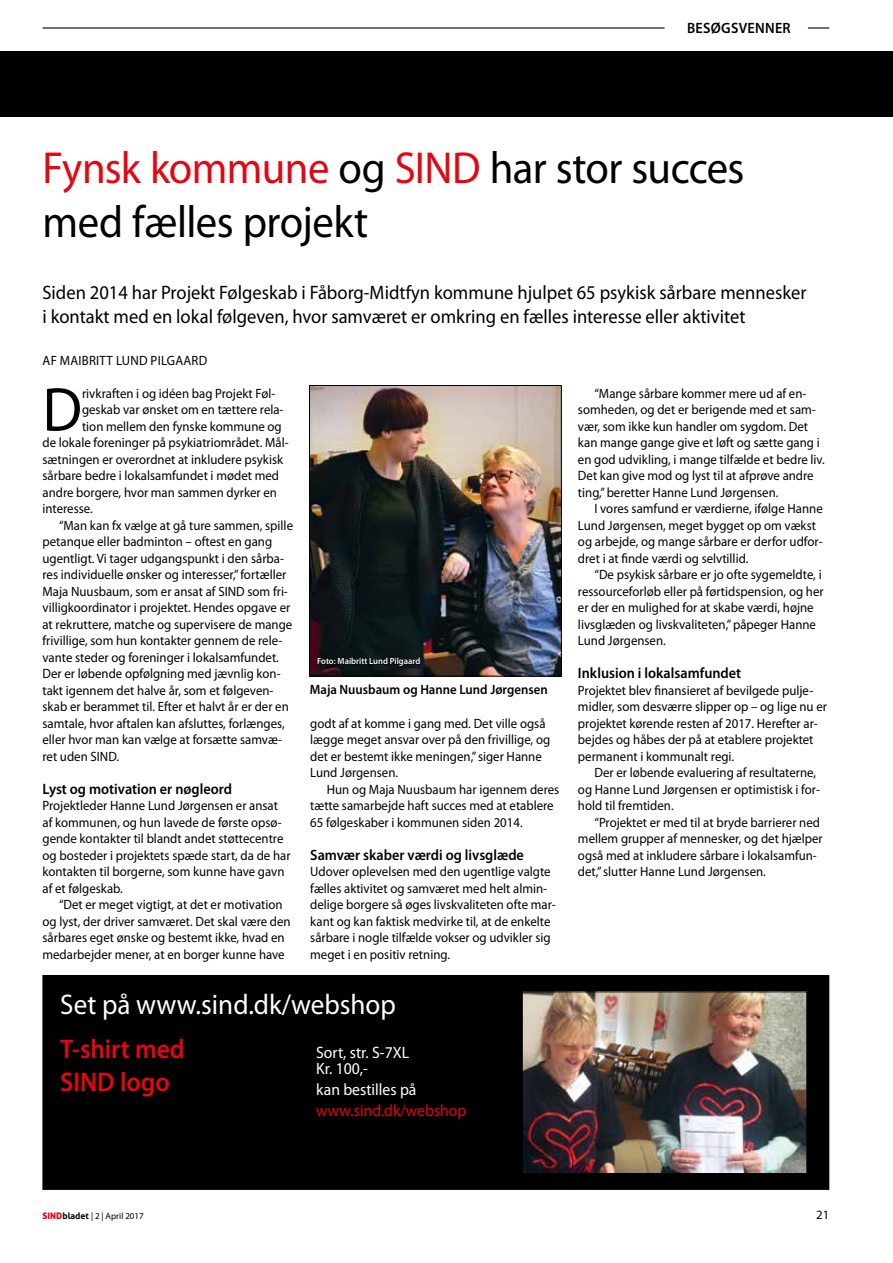
<style>
.page{position:relative;width:893px;height:1263px;background:#fff}
.page>*{position:absolute;margin:0;border:0;box-sizing:border-box;transform-origin:0 0}
.t1{font:62.4px "Myriad Pro";color:#000;scale:.95 1}
.t2{font:45px/54px "Myriad Pro";letter-spacing:-.015em;color:#000;scale:.95 1}
.t3{font:28.5px "Myriad Pro";color:#fff;scale:.95 1}
.t4{font:600 27px/33px "Myriad Pro";letter-spacing:-.005em;color:#e30613;scale:.95 1}
.t5{font:19.5px/24px "Myriad Pro";color:#000;scale:.95 1}
.t6{font:16.5px/16.5px "Myriad Pro";color:#fff;scale:.95 1}
.t7{font:16.5px "Myriad Pro";color:#e30613;scale:.95 1}
.t8{font:600 15px "Myriad Pro";color:#000;scale:.95 1}
.t9{font:600 15px "Myriad Pro";letter-spacing:.02em;color:#000;scale:.95 1}
.t10{font:13.5px/16.5px "Myriad Pro";color:#000;scale:.95 1}
.t11{font:600 13.5px "Myriad Pro";color:#000;scale:.95 1}
.t12{font:13.5px "Myriad Pro";letter-spacing:.02em;color:#000;scale:.95 1}
.t13{font:12.75px "Myriad Pro";color:#000}
.t14{font:600 9px "Myriad Pro";color:#fff;scale:.95 1}
.t15{font:9px "Myriad Pro";color:#000}
.s1{color:#e30613}
.s2{font-family:"Aller Display";color:#e30613}
.s3{font-family:"Aller";font-weight:700}
</style>
<div class="page">
<hr style="left:43px;top:27px;width:622px;height:2px;background:#000">
<hr style="left:808px;top:27px;width:21px;height:2px;background:#000">
<div style="left:0;top:51px;width:893px;height:66px;background:#000"></div>
<img style="left:311px;top:387px;width:249px;height:287px">
<div style="left:309px;top:385px;width:253px;height:291px;border:1px solid #000"></div>
<svg style="left:317px;top:656px;width:103px;height:10px"></svg>
<div style="left:43px;top:975px;width:786px;height:214px;background:#000"></div>
<div style="left:43px;top:975px;width:786px;height:215px;border:1px solid #000"></div>
<img style="left:524px;top:993px;width:281px;height:179px">
<div style="left:522px;top:991px;width:285px;height:183px;border:1px solid #000"></div>
<p class="t9" style="left:687px;top:18px;width:111px">BESØGSVENNER</p>
<h2 class="t2" style="left:43px;top:140px;width:740px"><span class="s1">Fynsk kommune</span> og <span class="s1">SIND</span> har stor succes med fælles projekt</h2>
<h3 class="t5" style="left:43px;top:280px;width:806px">Siden 2014 har Projekt Følgeskab i Fåborg-Midtfyn kommune hjulpet 65 psykisk sårbare mennesker i kontakt med en lokal følgeven, hvor samværet er omkring en fælles interesse eller aktivitet</h3>
<p class="t12" style="left:43px;top:352px;width:175px">AF MAIBRITT LUND PILGAARD</p>
<h1 class="t1" style="left:43px;top:371px;width:43px">D</h1>
<p class="t10" style="left:82px;top:385px;width:205px">rivkraften i og idéen bag Projekt Føl-</p>
<p class="t10" style="left:578px;top:385px;width:261px;text-indent:16px">“Mange sårbare kommer mere ud af en&shy;somheden, og det er berigende med et sam&shy;vær, som ikke kun handler om sygdom. Det kan mange gange give et løft og sætte gang i en god udvikling, i mange tilfælde et bedre liv.<br>Det kan give mod og lyst til at afprøve andre ting,” beretter Hanne Lund Jørgensen.</p>
<p class="t10" style="left:578px;top:500px;width:259px;text-indent:17px">I vores samfund er værdierne, ifølge Hanne Lund Jørgensen, meget bygget op om vækst og arbejde, og mange sårbare er derfor udfor&shy;dret i at finde værdi og selvtillid.</p>
<p class="t10" style="left:578px;top:566px;width:260px;text-indent:17px">“De psykisk sårbare er jo ofte sygemeldte, i ressourceforløb eller på førtidspension, og her er der en mulighed for at skabe værdi, højne livsglæden og livskvaliteten,” påpeger Hanne Lund Jørgensen.</p>
<p class="t8" style="left:578px;top:663px;width:173px">Inklusion i lokalsamfundet</p>
<p class="t10" style="left:578px;top:682px;width:264px">Projektet blev finansieret af bevilgede pulje&shy;midler, som desværre slipper op – og lige nu er projektet kørende resten af 2017. Herefter ar&shy;bejdes og håbes der på at etablere projektet permanent i kommunalt regi.</p>
<p class="t10" style="left:578px;top:764px;width:256px;text-indent:17px">Der er løbende evaluering af resultaterne, og Hanne Lund Jørgensen er optimistisk i for&shy;hold til fremtiden.</p>
<p class="t10" style="left:578px;top:814px;width:259px;text-indent:17px">“Projektet er med til at bryde barrierer ned mellem grupper af mennesker, og det hjælper også med at inkludere sårbare i lokalsamfun&shy;det,” slutter Hanne Lund Jørgensen.</p>
<p class="t10" style="left:82px;top:401px;width:214px">geskab var ønsket om en tættere rela-</p>
<p class="t10" style="left:82px;top:418px;width:212px">tion mellem den fynske kommune og</p>
<p class="t10" style="left:43px;top:434px;width:261px">de lokale foreninger på psykiatriområdet. Mål-</p>
<p class="t10" style="left:43px;top:451px;width:255px">sætningen er overordnet at inkludere psykisk</p>
<p class="t10" style="left:43px;top:467px;width:250px">sårbare bedre i lokalsamfundet i mødet med</p>
<p class="t10" style="left:43px;top:484px;width:248px">andre borgere, hvor man sammen dyrker en</p>
<p class="t10" style="left:43px;top:500px;width:54px">interesse.</p>
<p class="t10" style="left:59px;top:517px;width:248px">“Man kan fx vælge at gå ture sammen, spille</p>
<p class="t10" style="left:43px;top:533px;width:243px">petanque eller badminton – oftest en gang</p>
<p class="t10" style="left:43px;top:550px;width:256px">ugentligt. Vi tager udgangspunkt i den sårba-</p>
<p class="t10" style="left:43px;top:566px;width:258px">res individuelle ønsker og interesser,” fortæller</p>
<p class="t10" style="left:43px;top:583px;width:260px">Maja Nuusbaum, som er ansat af SIND som fri-</p>
<p class="t10" style="left:43px;top:599px;width:262px">villigkoordinator i projektet. Hendes opgave er</p>
<p class="t10" style="left:43px;top:616px;width:264px">at rekruttere, matche og supervisere de mange</p>
<p class="t10" style="left:43px;top:632px;width:254px">frivillige, som hun kontakter gennem de rele-</p>
<p class="t10" style="left:43px;top:649px;width:250px">vante steder og foreninger i lokalsamfundet.</p>
<p class="t10" style="left:43px;top:665px;width:252px">Der er løbende opfølgning med jævnlig kon-</p>
<p class="t10" style="left:43px;top:682px;width:245px">takt igennem det halve år, som et følgeven-</p>
<p class="t10" style="left:43px;top:698px;width:261px">skab er berammet til. Efter et halvt år er der en</p>
<p class="t10" style="left:43px;top:715px;width:256px">samtale, hvor aftalen kan afsluttes, forlænges,</p>
<p class="t10" style="left:43px;top:731px;width:254px">eller hvor man kan vælge at forsætte samvæ-</p>
<p class="t10" style="left:43px;top:748px;width:82px">ret uden SIND.</p>
<p class="t8" style="left:43px;top:779px;width:201px">Lyst og motivation er nøgleord</p>
<p class="t10" style="left:43px;top:797px;width:263px">Projektleder Hanne Lund Jørgensen er ansat af kommunen, og hun lavede de første opsø&shy;gende kontakter til blandt andet støttecentre og bosteder i projektets spæde start, da de har kontakten til borgerne, som kunne have gavn af et følgeskab.</p>
<p class="t10" style="left:43px;top:896px;width:263px;text-indent:17px">“Det er meget vigtigt, at det er motivation og lyst, der driver samværet. Det skal være den sårbares eget ønske og bestemt ikke, hvad en medarbejder mener, at en borger kunne have</p>
<p class="t14" style="left:317px;top:655px;width:110px">Foto: Maibritt Lund Pilgaard</p>
<p class="t11" style="left:310px;top:681px;width:252px">Maja Nuusbaum og Hanne Lund Jørgensen</p>
<p class="t10" style="left:310px;top:715px;width:254px">godt af at komme i gang med. Det ville også lægge meget ansvar over på den frivillige, og det er bestemt ikke meningen,” siger Hanne Lund Jørgensen.</p>
<p class="t10" style="left:310px;top:781px;width:264px;text-indent:17px">Hun og Maja Nuusbaum har igennem deres tætte samarbejde haft succes med at etablere<br>65 følgeskaber i kommunen siden 2014.</p>
<p class="t8" style="left:310px;top:845px;width:226px">Samvær skaber værdi og livsglæde</p>
<p class="t10" style="left:310px;top:863px;width:260px">Udover oplevelsen med den ugentlige valgte fælles aktivitet og samværet med helt almin&shy;delige borgere så øges livskvaliteten ofte mar&shy;kant og kan faktisk medvirke til, at de enkelte sårbare i nogle tilfælde vokser og udvikler sig meget i en positiv retning.</p>
<h3 class="t3" style="left:60px;top:987px;width:355px">Set på www.sind.dk/webshop</h3>
<h3 class="t4" style="left:60px;top:1031px;width:133px">T-shirt med<br>SIND logo</h3>
<p class="t6" style="left:316px;top:1043px;width:99px">Sort, str. S-7XL<br>Kr. 100,-</p>
<p class="t6" style="left:316px;top:1081px;width:107px">kan bestilles på</p>
<p class="t7" style="left:316px;top:1100px;width:160px">www.sind.dk/webshop</p>
<p class="t15" style="left:43px;top:1210px;width:103px"><span class="s2">SIND</span><span class="s3">bladet</span> | 2 | April 2017</p>
<p class="t13" style="left:816px;top:1207px;width:15px">21</p>
</div>
